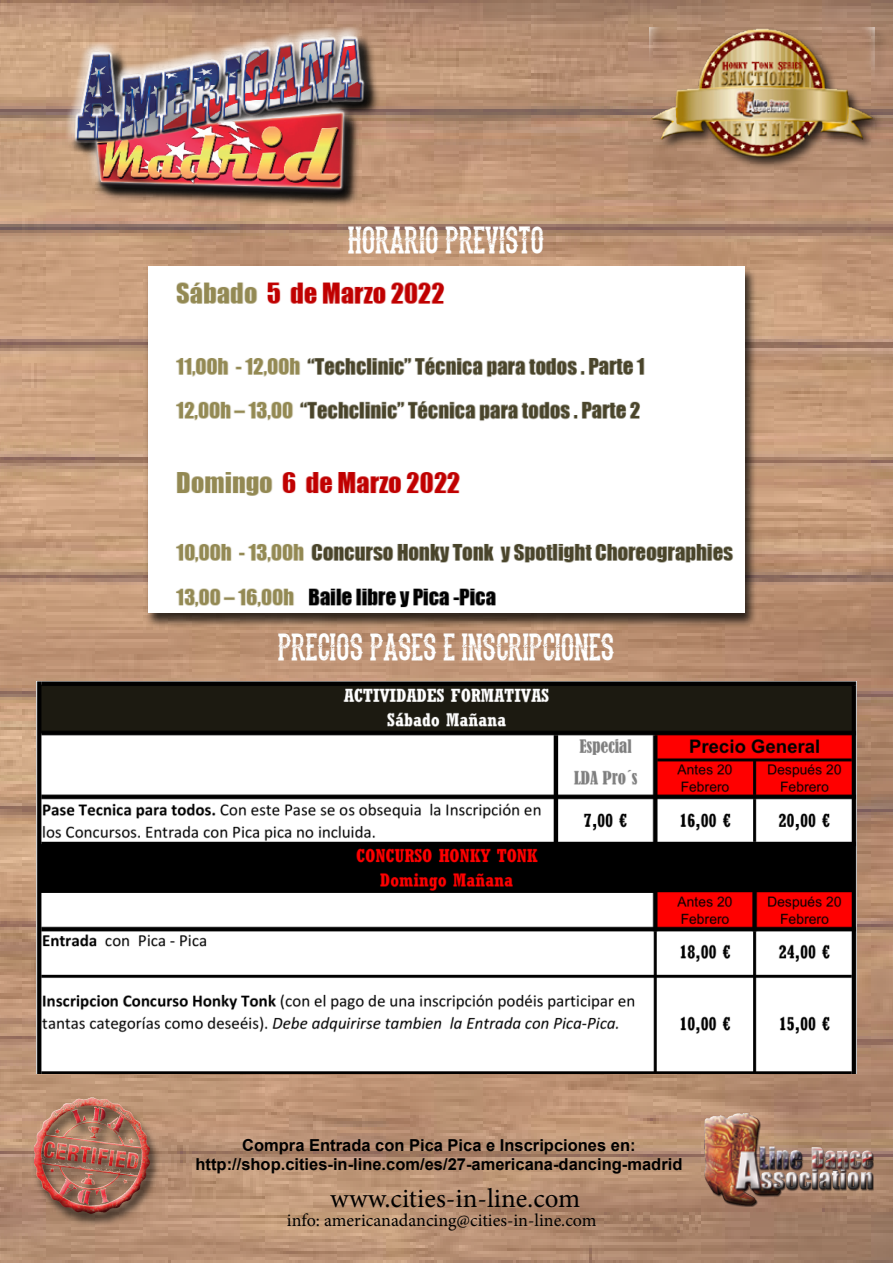
<style>
.page{position:relative;width:893px;height:1263px;background:#fff}
.page>*{position:absolute;margin:0;border:0;box-sizing:border-box;transform-origin:0 0}
.t1{font:27px "thedeadsaloon";color:#fff}
.t2{font:27px "Minion Pro";color:#000}
.t3{font:18px "Minion Pro";color:#000}
.t4{font:700 16.5px/19.8px "Arial";color:#000;text-align:center}
</style>
<div class="page">
<img style="left:0;top:0;width:893px;height:1263px">
<img style="left:34px;top:1074px;width:116px;height:163px">
<div style="left:24px;top:1087px;width:130px;height:121px;background:#fff;opacity:.75"></div>
<div style="left:29px;top:1104px;width:131px;height:120px;background:#000;opacity:.75"></div>
<div style="left:694px;top:1102px;width:186px;height:87px;background:#fff;opacity:.75"></div>
<div style="left:699px;top:1114px;width:185px;height:93px;background:#000;opacity:.75"></div>
<div style="left:65px;top:25px;width:301px;height:165px;background:#fff;opacity:.75"></div>
<img style="left:36px;top:30px;width:346px;height:178px">
<div style="left:647px;top:26px;width:241px;height:144px;background:#000;opacity:.75"></div>
<img style="left:649px;top:28px;width:225px;height:129px">
<div style="left:145px;top:266px;width:612px;height:362px;background:#000;opacity:.75"></div>
<img style="left:148px;top:267px;width:597px;height:346px">
<img style="left:36px;top:681px;width:821px;height:392px">
<h1 class="t1" style="left:349px;top:225px;width:197px">HORARIO PREVISTO</h1>
<h1 class="t1" style="left:278px;top:631px;width:338px">PRECIOS PASES E INSCRIPCIONES</h1>
<p class="t4" style="left:195px;top:1135px;width:488px">Compra Entrada con Pica Pica e Inscripciones en: http://shop.cities-in-line.com/es/27-americana-dancing-madrid</p>
<h1 class="t2" style="left:330px;top:1180px;width:252px">www.cities-in-line.com</h1>
<p class="t3" style="left:287px;top:1208px;width:311px">info: americanadancing@cities-in-line.com</p>
</div>
